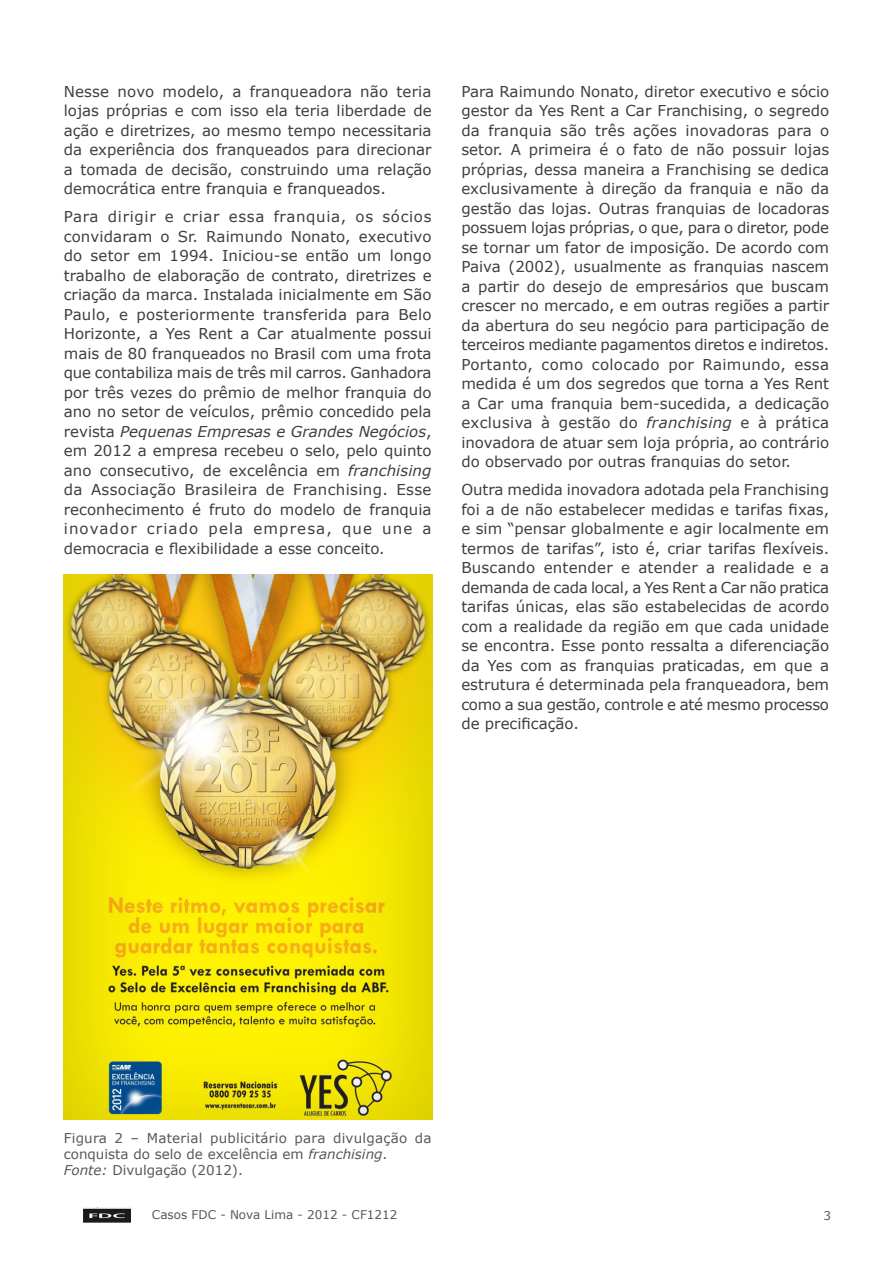
<style>
.page{position:relative;width:893px;height:1263px;background:#fff}
.page>*{position:absolute;margin:0;border:0;box-sizing:border-box;transform-origin:0 0}
.Corpo_do_texto{font:15px/19.5px "Verdana";color:#3e3e3f;text-align:justify}
.Legenda__fig__e_tabe{font:13.5px/16.2px "Verdana";color:#57585a}
.Legenda__fig__e_tabe-2{font:12px "Verdana";color:#57585a}
.s1{font-style:italic}
</style>
<div class="page">
<img style="left:84px;top:1207px;width:46px;height:16px">
<img style="left:64px;top:574px;width:368px;height:545px">
<p class="Corpo_do_texto" style="left:64px;top:81px;width:369px">Nesse novo modelo, a franqueadora não teria lojas próprias e com isso ela teria liberdade de ação e diretrizes, ao mesmo tempo necessitaria da experiência dos franqueados para direcionar a tomada de decisão, construindo uma relação democrática entre franquia e franqueados.</p>
<p class="Corpo_do_texto" style="left:64px;top:207px;width:369px">Para dirigir e criar essa franquia, os sócios convidaram o Sr. Raimundo Nonato, executivo do setor em 1994. Iniciou-se então um longo trabalho de elaboração de contrato, diretrizes e criação da marca. Instalada inicialmente em São Paulo, e posteriormente transferida para Belo Horizonte, a Yes Rent a Car atualmente possui mais de 80 franqueados no Brasil com uma frota que contabiliza mais de três mil carros. Ganhadora por três vezes do prêmio de melhor franquia do ano no setor de veículos, prêmio concedido pela revista <span class="s1">Pequenas Empresas e Grandes Negócios</span>, em 2012 a empresa recebeu o selo, pelo quinto ano consecutivo, de excelência em <span class="s1">franchising </span>da Associação Brasileira de Franchising. Esse reconhecimento é fruto do modelo de franquia inovador criado pela empresa, que une a democracia e flexibilidade a esse conceito.</p>
<p class="Corpo_do_texto" style="left:461px;top:81px;width:369px">Para Raimundo Nonato, diretor executivo e sócio gestor da Yes Rent a Car Franchising, o segredo da franquia são três ações inovadoras para o setor. A primeira é o fato de não possuir lojas próprias, dessa maneira a Franchising se dedica exclusivamente à direção da franquia e não da gestão das lojas. Outras franquias de locadoras possuem lojas próprias, o que, para o diretor, pode se tornar um fator de imposição. De acordo com Paiva (2002), usualmente as franquias nascem a partir do desejo de empresários que buscam crescer no mercado, e em outras regiões a partir da abertura do seu negócio para participação de terceiros mediante pagamentos diretos e indiretos.<br>Portanto, como colocado por Raimundo, essa medida é um dos segredos que torna a Yes Rent a Car uma franquia bem-sucedida, a dedicação exclusiva à gestão do <span class="s1">franchising</span> e à prática inovadora de atuar sem loja própria, ao contrário do observado por outras franquias do setor.</p>
<p class="Corpo_do_texto" style="left:461px;top:480px;width:369px">Outra medida inovadora adotada pela Franchising foi a de não estabelecer medidas e tarifas fixas, e sim “pensar globalmente e agir localmente em termos de tarifas”, isto é, criar tarifas flexíveis.<br>Buscando entender e atender a realidade e a demanda de cada local, a Yes Rent a Car não pratica tarifas únicas, elas são estabelecidas de acordo com a realidade da região em que cada unidade se encontra. Esse ponto ressalta a diferenciação da Yes com as franquias praticadas, em que a estrutura é determinada pela franqueadora, bem como a sua gestão, controle e até mesmo processo de precificação.</p>
<p class="Legenda__fig__e_tabe" style="left:64px;top:1130px;width:369px">Figura 2 – Material publicitário para divulgação da conquista do selo de excelência em <span class="s1">franchising</span>.</p>
<p class="Legenda__fig__e_tabe" style="left:64px;top:1162px;width:181px"><span class="s1">Fonte:</span> Divulgação (2012).</p>
<p class="Legenda__fig__e_tabe-2" style="left:152px;top:1207px;width:247px">Casos FDC - Nova Lima - 2012 - CF1212</p>
<p class="Legenda__fig__e_tabe-2" style="left:823px;top:1207px;width:9px">3</p>
</div>
